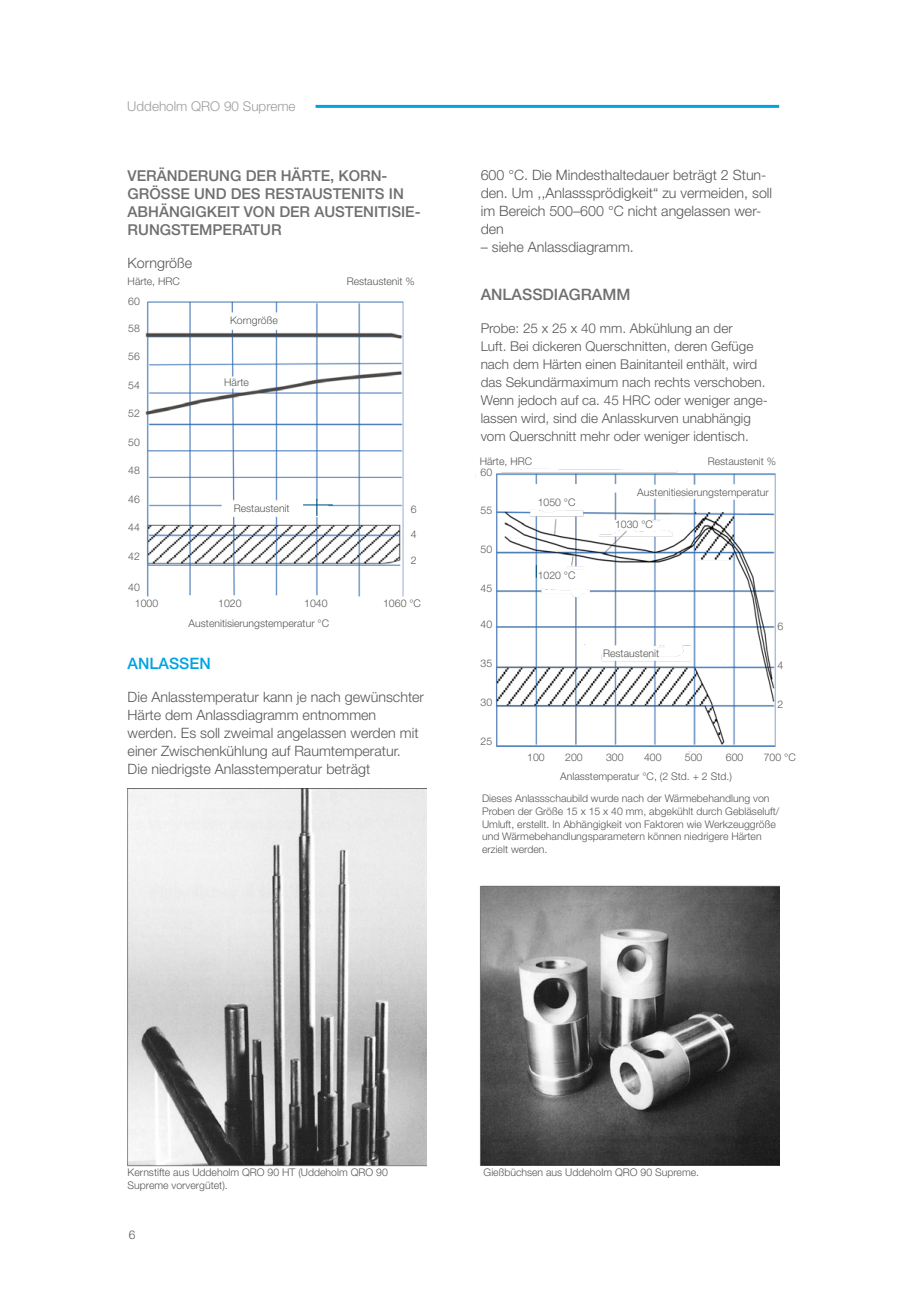
<style>
.page{position:relative;width:906px;height:1289px;background:#fff}
.page>*{position:absolute;margin:0;border:0;box-sizing:border-box;transform-origin:0 0}
.t1{font:500 15.75px "Helvetica Neue LT Std";color:#706f6f}
.t2{font:500 15.75px "Helvetica Neue LT Std";color:#00a3e2}
.t3{font:500 15px/18px "Helvetica Neue LT Std";color:#706f6f}
.t4{font:300 14.25px/18px "Helvetica Neue LT Std";color:#575756}
.t5{font:300 13.5px/18px "Helvetica Neue LT Std";color:#575756}
.t6{font:300 13.5px "Helvetica Neue LT Std";color:#9d9d9c}
.t7{font:300 12px "Helvetica Neue LT Std";color:#575756}
.t8{font:300 10.5px/12.6px "Helvetica Neue LT Std";color:#575756}
</style>
<div class="page">
<img style="left:145px;top:301px;width:259px;height:296px">
<svg style="left:316px;top:499px;width:1px;height:17px"></svg>
<hr style="left:303px;top:504px;width:30px;height:1px;background:#005285">
<img style="left:475px;top:461px;width:301px;height:291px">
<div style="left:522px;top:484px;width:119px;height:8px;background:#fff"></div>
<div style="left:634px;top:489px;width:138px;height:7px;background:#fff"></div>
<svg style="left:536px;top:565px;width:1px;height:12px"></svg>
<img style="left:128px;top:788px;width:298px;height:379px">
<img style="left:479px;top:885px;width:300px;height:279px">
<hr style="left:315px;top:105px;width:464px;height:3px;background:#00a3e2">
<p class="t6" style="left:127px;top:97px;width:170px">Uddeholm QRO 90 Supreme</p>
<h2 class="t3" style="left:128px;top:166px;width:294px">VERÄNDERUNG DER HÄRTE, KORN-<br>GRÖSSE UND DES RESTAUSTENITS IN<br>ABHÄNGIGKEIT VON DER AUSTENITISIE-<br>RUNGSTEMPERATUR</h2>
<h3 class="t4" style="left:128px;top:253px;width:66px">Korngröße</h3>
<p class="t8" style="left:128px;top:275px;width:54px">Härte, HRC</p>
<p class="t8" style="left:347px;top:275px;width:70px">Restaustenit %</p>
<p class="t8" style="left:230px;top:314px;width:49px">Korngröße</p>
<p class="t8" style="left:128px;top:294px;width:13px">60</p>
<p class="t8" style="left:128px;top:321px;width:13px">58</p>
<p class="t8" style="left:128px;top:350px;width:13px">56</p>
<p class="t8" style="left:128px;top:378px;width:13px">54</p>
<p class="t8" style="left:128px;top:407px;width:13px">52</p>
<p class="t8" style="left:128px;top:435px;width:13px">50</p>
<p class="t8" style="left:128px;top:464px;width:13px">48</p>
<p class="t8" style="left:128px;top:492px;width:13px">46</p>
<p class="t8" style="left:128px;top:521px;width:13px">44</p>
<p class="t8" style="left:128px;top:549px;width:13px">42</p>
<p class="t8" style="left:128px;top:581px;width:13px">40</p>
<p class="t8" style="left:224px;top:376px;width:26px">Härte</p>
<p class="t8" style="left:234px;top:501px;width:57px">Restaustenit</p>
<p class="t8" style="left:411px;top:502px;width:7px">6</p>
<p class="t8" style="left:411px;top:528px;width:7px">4</p>
<p class="t8" style="left:411px;top:553px;width:7px">2</p>
<p class="t8" style="left:135px;top:596px;width:25px">1000</p>
<p class="t8" style="left:218px;top:596px;width:25px">1020</p>
<p class="t8" style="left:304px;top:596px;width:25px">1040</p>
<p class="t8" style="left:383px;top:596px;width:39px">1060 °C</p>
<p class="t8" style="left:189px;top:616px;width:142px">Austenitisierungstemperatur °C</p>
<h1 class="t2" style="left:128px;top:653px;width:85px">ANLASSEN</h1>
<h3 class="t4" style="left:128px;top:687px;width:298px">Die Anlasstemperatur kann je nach gewünschter Härte dem Anlassdiagramm entnommen werden. Es soll zweimal angelassen werden mit einer Zwischenkühlung auf Raumtemperatur.<br>Die niedrigste Anlasstemperatur beträgt</h3>
<h3 class="t4" style="left:481px;top:166px;width:293px">600 °C. Die Mindesthaltedauer beträgt 2 Stun&shy;den. Um ‚‚Anlasssprödigkeit“ zu vermeiden, soll im Bereich 500–600 °C nicht angelassen wer&shy;den</h3>
<h3 class="t4" style="left:481px;top:238px;width:155px">– siehe Anlassdiagramm.</h3>
<h1 class="t1" style="left:481px;top:285px;width:151px">ANLASSDIAGRAMM</h1>
<p class="t5" style="left:481px;top:319px;width:288px">Probe: 25 x 25 x 40 mm. Abkühlung an der<br>Luft. Bei dickeren Querschnitten, deren Gefüge nach dem Härten einen Bainitanteil enthält, wird das Sekundärmaximum nach rechts verschoben.<br>Wenn jedoch auf ca. 45 HRC oder weniger ange&shy;lassen wird, sind die Anlasskurven unabhängig vom Querschnitt mehr oder weniger identisch.</p>
<p class="t8" style="left:480px;top:454px;width:54px">Härte, HRC</p>
<p class="t8" style="left:708px;top:454px;width:70px">Restaustenit %</p>
<p class="t8" style="left:480px;top:466px;width:13px">60</p>
<p class="t8" style="left:480px;top:503px;width:13px">55</p>
<p class="t8" style="left:480px;top:542px;width:13px">50</p>
<p class="t8" style="left:480px;top:581px;width:13px">45</p>
<p class="t8" style="left:480px;top:617px;width:13px">40</p>
<p class="t8" style="left:480px;top:656px;width:13px">35</p>
<p class="t8" style="left:480px;top:695px;width:13px">30</p>
<p class="t8" style="left:480px;top:734px;width:13px">25</p>
<p class="t8" style="left:538px;top:495px;width:39px">1050 °C</p>
<p class="t8" style="left:538px;top:568px;width:39px">1020 °C</p>
<p class="t8" style="left:637px;top:486px;width:133px">Austenitiesierungstemperatur</p>
<p class="t8" style="left:615px;top:517px;width:39px">1030 °C</p>
<p class="t8" style="left:603px;top:647px;width:57px">Restaustenit</p>
<p class="t8" style="left:777px;top:620px;width:7px">6</p>
<p class="t8" style="left:777px;top:659px;width:7px">4</p>
<p class="t8" style="left:777px;top:698px;width:7px">2</p>
<p class="t8" style="left:527px;top:750px;width:19px">100</p>
<p class="t8" style="left:565px;top:750px;width:19px">200</p>
<p class="t8" style="left:606px;top:750px;width:19px">300</p>
<p class="t8" style="left:644px;top:750px;width:19px">400</p>
<p class="t8" style="left:685px;top:750px;width:19px">500</p>
<p class="t8" style="left:726px;top:750px;width:19px">600</p>
<p class="t8" style="left:764px;top:750px;width:34px">700 °C</p>
<p class="t8" style="left:560px;top:769px;width:173px">Anlasstemperatur °C, (2 Std. + 2 Std.)</p>
<p class="t8" style="left:482px;top:792px;width:299px">Dieses Anlassschaubild wurde nach der Wärmebehandlung von Proben der Größe 15 x 15 x 40 mm, abgekühlt durch Gebläseluft/ Umluft, erstellt. In Abhängigkeit von Faktoren wie Werkzeuggröße und Wärmebehandlungsparametern können niedrigere Härten erzielt werden.</p>
<p class="t8" style="left:128px;top:1165px;width:262px">Kernstifte aus Uddeholm QRO 90 HT (Uddeholm QRO 90</p>
<p class="t8" style="left:483px;top:1165px;width:217px">Gießbüchsen aus Uddeholm QRO 90 Supreme.</p>
<p class="t8" style="left:128px;top:1178px;width:102px">Supreme vorvergütet).</p>
<p class="t7" style="left:129px;top:1227px;width:8px">6</p>
</div>
